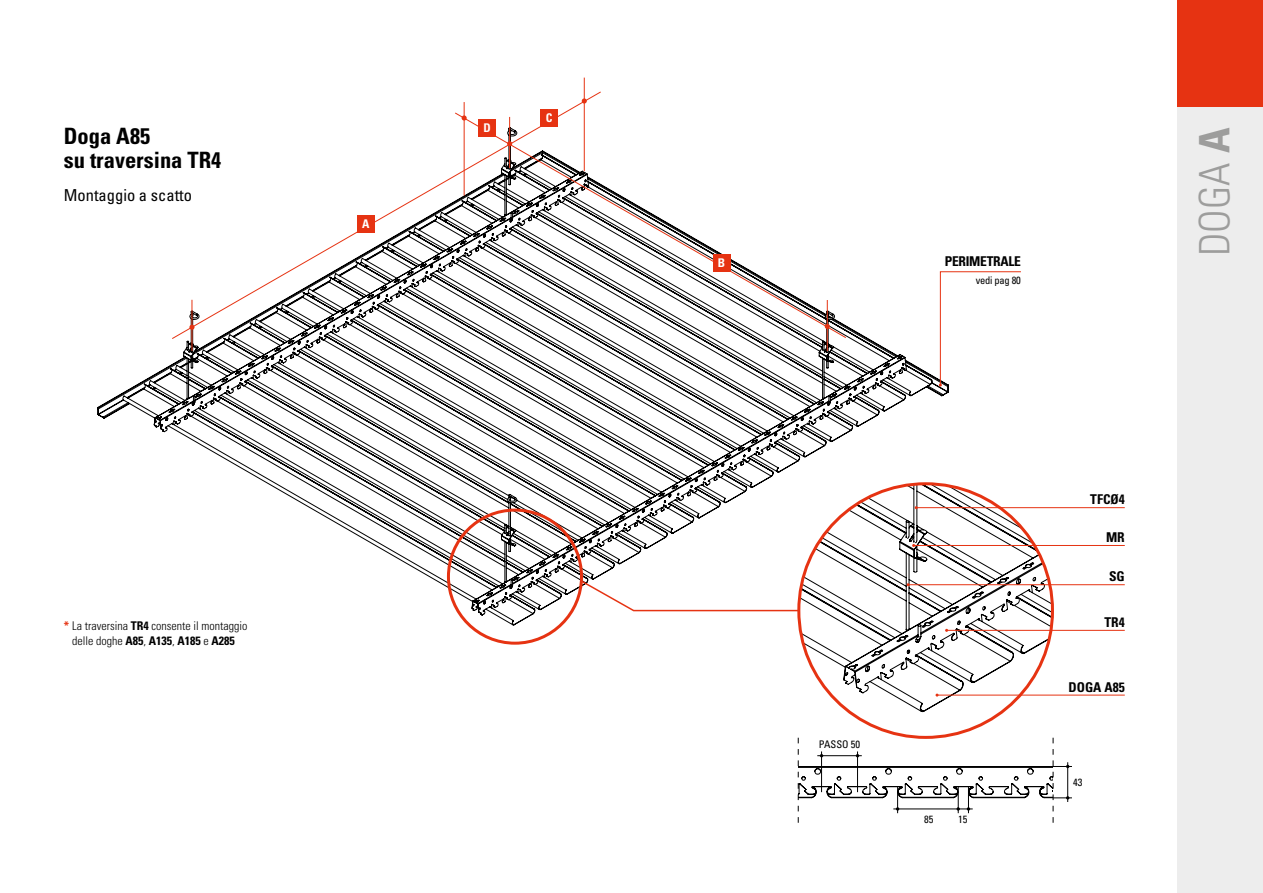
<style>
.page{position:relative;width:1263px;height:893px;background:#fff}
.page>*{position:absolute;margin:0;border:0;box-sizing:border-box;transform-origin:0 0}
.t1{font:300 condensed 42px "Univers LT Std";color:#9d9d9c}
.t2{font:700 condensed 22.5px/24px "Univers LT Std";color:#000}
.t3{font:condensed 16.5px "Univers LT Std";color:#000}
.t4{font:700 condensed 13.5px "Univers LT Std";color:#000}
.t5{font:700 condensed 13.5px "Univers LT Std";letter-spacing:-.02em;color:#000}
.t6{font:300 condensed 12px/14.4px "Univers LT Std";color:#000;text-align:center}
.t7{font:700 condensed 12px "Univers LT Std";color:#fff}
.t8{font:condensed 10.5px "Univers LT Std";letter-spacing:-.01em;color:#000}
.s1{font-weight:700;color:#e63312}
.s2{font-weight:700}
</style>
<div class="page">
<svg style="left:97px;top:326px;width:851px;height:299px"></svg>
<svg style="left:799px;top:484px;width:254px;height:228px"></svg>
<div style="left:1178px;top:106px;width:85px;height:787px;background:#ededed"></div>
<div style="left:1178px;top:0;width:85px;height:106px;background:#e63312"></div>
<svg style="left:579px;top:579px;width:221px;height:33px"></svg>
<div style="left:447px;top:509px;width:136px;height:136px;border:3px solid #e63312;border-radius:50%"></div>
<svg style="left:171px;top:91px;width:430px;height:248px"></svg>
<svg style="left:454px;top:112px;width:393px;height:227px"></svg>
<hr style="left:916px;top:507px;width:209px;height:1px;background:#e63312">
<hr style="left:914px;top:545px;width:211px;height:1px;background:#e63312">
<hr style="left:908px;top:584px;width:217px;height:1px;background:#e63312">
<hr style="left:946px;top:630px;width:179px;height:1px;background:#e63312">
<hr style="left:937px;top:695px;width:188px;height:1px;background:#e63312">
<svg style="left:939px;top:271px;width:82px;height:116px"></svg>
<svg style="left:798px;top:738px;width:274px;height:85px"></svg>
<hr style="left:192px;top:300px;width:1px;height:51px;background:#e63312">
<hr style="left:509px;top:117px;width:1px;height:51px;background:#e63312">
<hr style="left:584px;top:78px;width:1px;height:93px;background:#e63312">
<hr style="left:464px;top:102px;width:1px;height:94px;background:#e63312">
<hr style="left:827px;top:300px;width:1px;height:51px;background:#e63312">
<svg style="left:825px;top:324px;width:5px;height:5px"></svg>
<svg style="left:507px;top:141px;width:5px;height:5px"></svg>
<svg style="left:582px;top:98px;width:5px;height:6px"></svg>
<svg style="left:462px;top:115px;width:5px;height:6px"></svg>
<svg style="left:189px;top:325px;width:6px;height:5px"></svg>
<div style="left:357px;top:215px;width:17px;height:17px;background:#e63312"></div>
<div style="left:713px;top:254px;width:17px;height:17px;background:#e63312"></div>
<div style="left:541px;top:109px;width:17px;height:17px;background:#e63312"></div>
<div style="left:478px;top:119px;width:17px;height:17px;background:#e63312"></div>
<h2 class="t2" style="left:64px;top:124px;width:159px">Doga A85<br>su traversina TR4</h2>
<h3 class="t3" style="left:64px;top:185px;width:130px">Montaggio a scatto</h3>
<p class="t7" style="left:362px;top:216px;width:9px">A</p>
<p class="t7" style="left:483px;top:121px;width:9px">D</p>
<p class="t7" style="left:546px;top:111px;width:8px">C</p>
<p class="t6" style="left:64px;top:619px;width:185px"><span class="s1">*</span> La traversina <span class="s2">TR4</span> consente il montaggio delle doghe <span class="s2">A85</span>, <span class="s2">A135</span>, <span class="s2">A185</span> e <span class="s2">A285</span></p>
<p class="t7" style="left:718px;top:256px;width:9px">B</p>
<p class="t5" style="left:945px;top:253px;width:78px">PERIMETRALE</p>
<p class="t8" style="left:976px;top:274px;width:47px">vedi pag 80</p>
<h1 class="t1" style="left:1189px;top:256px;width:130px;rotate:-90deg">DOGA <span class="s2">A</span></h1>
<p class="t8" style="left:819px;top:738px;width:43px">PASSO 50</p>
<p class="t8" style="left:924px;top:812px;width:11px">85</p>
<p class="t8" style="left:958px;top:812px;width:11px">15</p>
<p class="t4" style="left:1090px;top:491px;width:36px">TFCØ4</p>
<p class="t4" style="left:1106px;top:529px;width:20px">MR</p>
<p class="t4" style="left:1109px;top:568px;width:17px">SG</p>
<p class="t4" style="left:1104px;top:614px;width:22px">TR4</p>
<p class="t4" style="left:1068px;top:679px;width:58px">DOGA A85</p>
<p class="t8" style="left:1073px;top:775px;width:11px">43</p>
</div>
